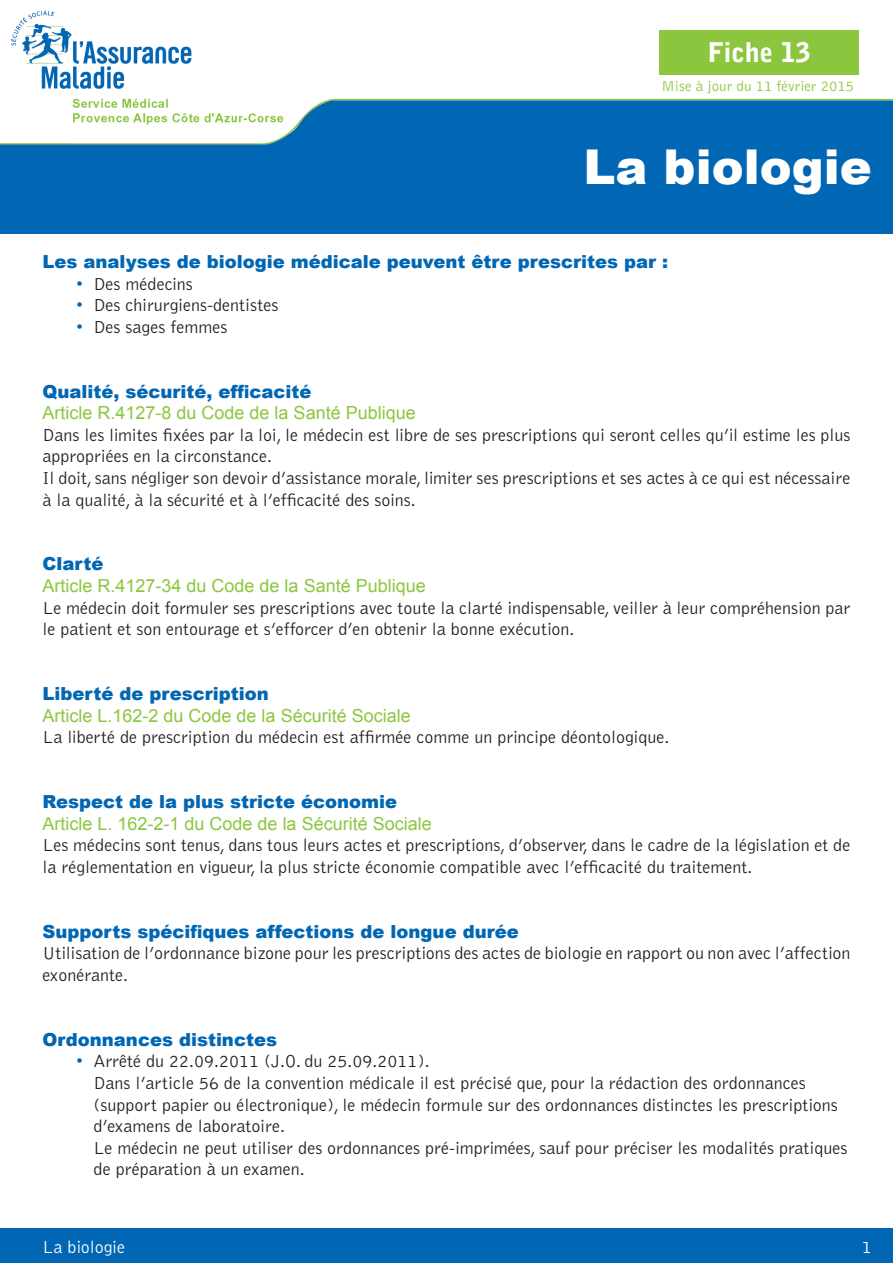
<style>
.page{position:relative;width:893px;height:1263px;background:#fff}
.page>*{position:absolute;margin:0;border:0;box-sizing:border-box;transform-origin:0 0}
.Titre{font:900 48px "Arial";color:#fff}
.t1{font:900 27px "Bell Gothic";color:#fff}
.t2{font:300 18px/21.6px "Bell Gothic";color:#231f20}
.t3{font:900 18px "Arial";color:#0166b3}
.t4{font:18px "Arial";color:#8bc63e}
.Titre-2{font:300 18px "Bell Gothic";color:#fff}
.t5{font:300 15px "Bell Gothic";color:#8bc63e}
.s1{font-family:"Arial";font-weight:400;color:#0166b3}
</style>
<div class="page">
<div style="left:0;top:1229px;width:893px;height:34px;background:#0166b3"></div>
<div style="left:0;top:100px;width:893px;height:134px;background:#0166b3"></div>
<img style="left:0;top:10px;width:893px;height:134px">
<div style="left:659px;top:30px;width:200px;height:45px;background:#8bc63e"></div>
<p class="t1" style="left:708px;top:37px;width:104px">Fiche 13</p>
<p class="t5" style="left:662px;top:78px;width:194px">Mise à jour du 11 février 2015</p>
<p class="Titre" style="left:584px;top:132px;width:290px">La biologie</p>
<p class="t3" style="left:43px;top:249px;width:627px">Les analyses de biologie médicale peuvent être prescrites par :</p>
<p class="t2" style="left:77px;top:273px;width:118px"><span class="s1">•</span> Des médecins</p>
<p class="t2" style="left:77px;top:295px;width:204px"><span class="s1">•</span> Des chirurgiens-dentistes</p>
<p class="t2" style="left:77px;top:316px;width:152px"><span class="s1">•</span> Des sages femmes</p>
<p class="t3" style="left:43px;top:378px;width:270px">Qualité, sécurité, efficacité</p>
<p class="t4" style="left:43px;top:401px;width:375px">Article R.4127-8 du Code de la Santé Publique</p>
<p class="t2" style="left:43px;top:424px;width:809px">Dans les limites fixées par la loi, le médecin est libre de ses prescriptions qui seront celles qu’il estime les plus appropriées en la circonstance.</p>
<p class="t2" style="left:43px;top:468px;width:809px">Il doit, sans négliger son devoir d’assistance morale, limiter ses prescriptions et ses actes à ce qui est nécessaire à la qualité, à la sécurité et à l’efficacité des soins.</p>
<p class="t3" style="left:43px;top:551px;width:62px">Clarté</p>
<p class="t4" style="left:43px;top:574px;width:385px">Article R.4127-34 du Code de la Santé Publique</p>
<p class="t2" style="left:43px;top:597px;width:809px">Le médecin doit formuler ses prescriptions avec toute la clarté indispensable, veiller à leur compréhension par le patient et son entourage et s’efforcer d’en obtenir la bonne exécution.</p>
<p class="t3" style="left:43px;top:681px;width:228px">Liberté de prescription</p>
<p class="t4" style="left:43px;top:703px;width:370px">Article L.162-2 du Code de la Sécurité Sociale</p>
<p class="t2" style="left:43px;top:727px;width:628px">La liberté de prescription du médecin est affirmée comme un principe déontologique.</p>
<p class="t3" style="left:43px;top:789px;width:356px">Respect de la plus stricte économie</p>
<p class="t4" style="left:43px;top:811px;width:391px">Article L. 162-2-1 du Code de la Sécurité Sociale</p>
<p class="t2" style="left:43px;top:835px;width:809px">Les médecins sont tenus, dans tous leurs actes et prescriptions, d’observer, dans le cadre de la législation et de la réglementation en vigueur, la plus stricte économie compatible avec l’efficacité du traitement.</p>
<p class="t3" style="left:43px;top:918px;width:478px">Supports spécifiques affections de longue durée</p>
<p class="t2" style="left:43px;top:943px;width:809px">Utilisation de l’ordonnance bizone pour les prescriptions des actes de biologie en rapport ou non avec l’affection exonérante.</p>
<p class="t3" style="left:43px;top:1026px;width:236px">Ordonnances distinctes</p>
<p class="t2" style="left:94px;top:1051px;width:756px;text-indent:-17px"><span class="s1">•</span> Arrêté du 22.09.2011 (J.O. du 25.09.2011).<br>Dans l’article 56 de la convention médicale il est précisé que, pour la rédaction des ordonnances (support papier ou électronique), le médecin formule sur des ordonnances distinctes les prescriptions d’examens de laboratoire.<br>Le médecin ne peut utiliser des ordonnances pré-imprimées, sauf pour préciser les modalités pratiques de préparation à un examen.</p>
<p class="Titre-2" style="left:43px;top:1237px;width:84px">La biologie</p>
<p class="Titre-2" style="left:862px;top:1237px;width:12px">1</p>
</div>
